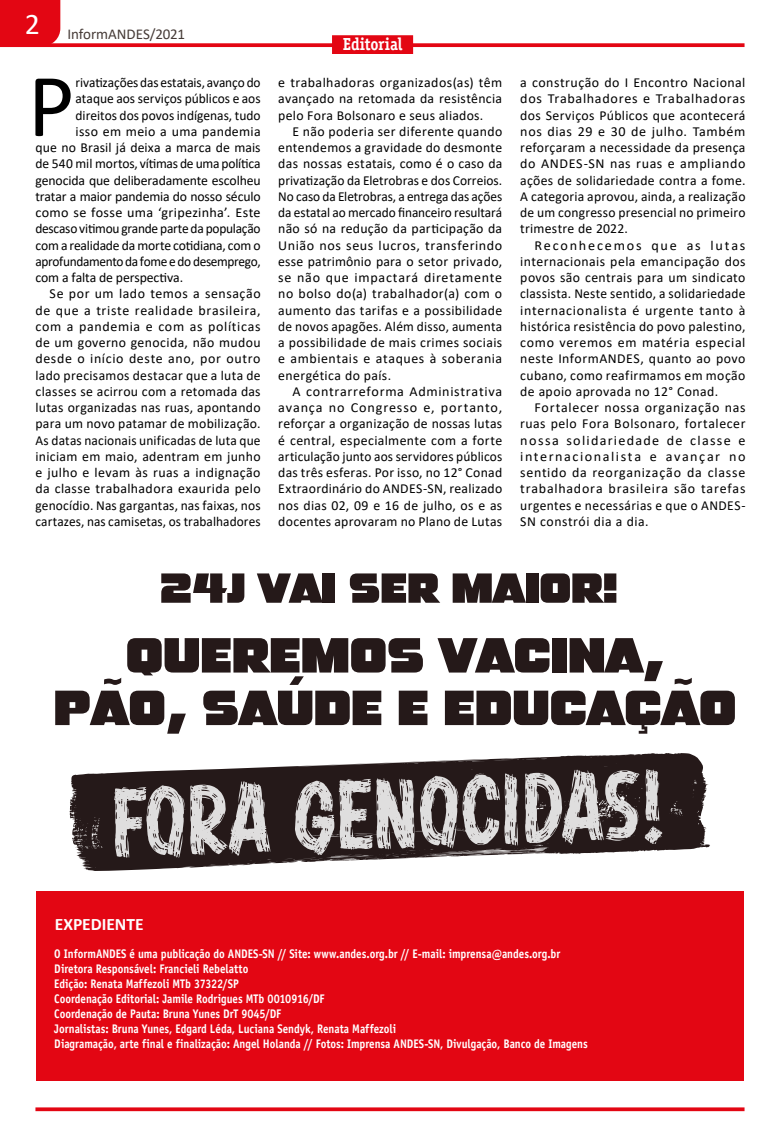
<style>
.page{position:relative;width:780px;height:1134px;background:#fff}
.page>*{position:absolute;margin:0;border:0;box-sizing:border-box;transform-origin:0 0}
.t1{font:96.25px "Buco Nero";color:#dfdede}
.t2{font:90.5px "Calibri";color:#000}
.t3{font:58.75px/52.5px "Big 500";color:#251919;text-align:center}
.t4{font:50px "Big 500";color:#251919}
.t5{font:700 17.5px "Calibri";color:#fefefe}
.t6{font:700 17.5px "Officina Serif Std";letter-spacing:-.015em;color:#fff;scale:.9 1}
.t7{font:15px "Calibri";letter-spacing:-.01em;color:#453a36}
.t8{font:13.75px/16.2px "Calibri";letter-spacing:.025em;color:#000;text-align:justify}
.t9{font:13.75px "Calibri";letter-spacing:-.005em;color:#000}
.t10{font:13.75px "Calibri";letter-spacing:-.02em;color:#000}
.t11{font:13.75px "Calibri";letter-spacing:-.025em;color:#000}
.t12{font:13.75px "Calibri";letter-spacing:-.015em;color:#000}
.t13{font:13.75px "Calibri";letter-spacing:.005em;color:#000}
.t14{font:13.75px "Calibri";color:#000}
.t15{font:13.75px "Calibri";letter-spacing:.05em;color:#000}
.t16{font:700 12.5px/15px "Officina Sans Std";letter-spacing:-.005em;color:#fff;scale:.88 1}
</style>
<div class="page">
<svg style="left:0;top:43px;width:744px;height:4px;background:#e41723"></svg>
<div style="left:0;top:0;width:60px;height:46px;background:#e30613"></div>
<div style="left:332px;top:35px;width:81px;height:19px;background:#e30613"></div>
<div style="left:36px;top:891px;width:707px;height:190px;background:#e30613"></div>
<svg style="left:35px;top:1107px;width:709px;height:4px;background:#e5202b"></svg>
<svg style="left:69px;top:753px;width:641px;height:118px;fill:#251919"></svg>
<p class="t7" style="left:25px;top:24px;width:162px"><sup>2</sup> InformANDES/2021</p>
<h2 class="t2" style="left:28px;top:43px;width:48px">P</h2>
<p class="t9" style="left:76px;top:73px;width:187px">rivatizações das estatais, avanço do</p>
<p class="t14" style="left:76px;top:89px;width:187px">ataque aos serviços públicos e aos</p>
<p class="t8" style="left:76px;top:107px;width:187px">direitos dos povos indígenas, tudo</p>
<p class="t8" style="left:76px;top:123px;width:187px">isso em meio a uma pandemia</p>
<p class="t13" style="left:35px;top:138px;width:227px">que no Brasil já deixa a marca de mais</p>
<p class="t9" style="left:35px;top:154px;width:227px">de 540 mil mortos, vítimas de uma política</p>
<p class="t8" style="left:35px;top:172px;width:227px">genocida que deliberadamente escolheu</p>
<p class="t12" style="left:35px;top:187px;width:227px">tratar a maior pandemia do nosso século</p>
<p class="t8" style="left:35px;top:204px;width:227px">como se fosse uma ‘gripezinha’. Este</p>
<p class="t10" style="left:35px;top:219px;width:227px">descaso vitimou grande parte da população</p>
<p class="t8" style="left:35px;top:237px;width:227px">com a realidade da morte cotidiana, com o</p>
<p class="t11" style="left:35px;top:252px;width:227px">aprofundamento da fome e do desemprego,</p>
<p class="t8" style="left:35px;top:269px;width:149px">com a falta de perspectiva.</p>
<p class="t8" style="left:50px;top:285px;width:212px">Se por um lado temos a sensação</p>
<p class="t8" style="left:35px;top:302px;width:227px">de que a triste realidade brasileira,</p>
<p class="t15" style="left:35px;top:317px;width:227px">com a pandemia e com as políticas</p>
<p class="t8" style="left:35px;top:334px;width:227px">de um governo genocida, não mudou</p>
<p class="t8" style="left:35px;top:350px;width:227px">desde o início deste ano, por outro</p>
<p class="t8" style="left:35px;top:367px;width:227px">lado precisamos destacar que a luta de</p>
<p class="t8" style="left:35px;top:383px;width:227px">classes se acirrou com a retomada das</p>
<p class="t8" style="left:35px;top:399px;width:227px">lutas organizadas nas ruas, apontando</p>
<p class="t8" style="left:35px;top:415px;width:227px">para um novo patamar de mobilização.</p>
<p class="t8" style="left:35px;top:432px;width:227px">As datas nacionais unificadas de luta que</p>
<p class="t8" style="left:35px;top:448px;width:227px">iniciam em maio, adentram em junho</p>
<p class="t8" style="left:35px;top:464px;width:227px">e julho e levam às ruas a indignação</p>
<p class="t8" style="left:35px;top:480px;width:227px">da classe trabalhadora exaurida pelo</p>
<p class="t8" style="left:35px;top:497px;width:227px">genocídio. Nas gargantas, nas faixas, nos</p>
<p class="t8" style="left:35px;top:513px;width:227px">cartazes, nas camisetas, os trabalhadores</p>
<p class="t6" style="left:343px;top:34px;width:68px">Editorial</p>
<p class="t8" style="left:278px;top:74px;width:225px">e trabalhadoras organizados(as) têm avançado na retomada da resistência pelo Fora Bolsonaro e seus aliados.</p>
<p class="t8" style="left:278px;top:123px;width:225px;text-indent:14px">E não poderia ser diferente quando entendemos a gravidade do desmonte das nossas estatais, como é o caso da privatização da Eletrobras e dos Correios.<br>No caso da Eletrobras, a entrega das ações da estatal ao mercado financeiro resultará não só na redução da participação da União nos seus lucros, transferindo esse patrimônio para o setor privado, se não que impactará diretamente no bolso do(a) trabalhador(a) com o aumento das tarifas e a possibilidade de novos apagões. Além disso, aumenta a possibilidade de mais crimes sociais e ambientais e ataques à soberania energética do país.</p>
<p class="t8" style="left:278px;top:383px;width:225px;text-indent:14px">A contrarreforma Administrativa avança no Congresso e, portanto, reforçar a organização de nossas lutas é central, especialmente com a forte articulação junto aos servidores públicos das três esferas. Por isso, no 12° Conad Extraordinário do ANDES-SN, realizado nos dias 02, 09 e 16 de julho, os e as docentes aprovaram no Plano de Lutas</p>
<p class="t8" style="left:520px;top:74px;width:227px">a construção do I Encontro Nacional dos Trabalhadores e Trabalhadoras dos Serviços Públicos que acontecerá nos dias 29 e 30 de julho. Também reforçaram a necessidade da presença do ANDES-SN nas ruas e ampliando ações de solidariedade contra a fome.<br>A categoria aprovou, ainda, a realização de um congresso presencial no primeiro trimestre de 2022.</p>
<p class="t8" style="left:520px;top:237px;width:227px;text-indent:14px">Reconhecemos que as lutas internacionais pela emancipação dos povos são centrais para um sindicato classista. Neste sentido, a solidariedade internacionalista é urgente tanto à histórica resistência do povo palestino, como veremos em matéria especial neste InformANDES, quanto ao povo cubano, como reafirmamos em moção de apoio aprovada no 12° Conad.</p>
<p class="t8" style="left:520px;top:399px;width:227px;text-indent:14px">Fortalecer nossa organização nas ruas pelo Fora Bolsonaro, fortalecer nossa solidariedade de classe e internacionalista e avançar no sentido da reorganização da classe trabalhadora brasileira são tarefas urgentes e necessárias e que o ANDES-SN constrói dia a dia.</p>
<h3 class="t4" style="left:161px;top:556px;width:459px">24J VAI SER MAIOR!</h3>
<h3 class="t3" style="left:55px;top:625px;width:684px">QUEREMOS VACINA,<br>PÃO, SAÚDE E EDUCAÇÃO</h3>
<h1 class="t1" style="left:112px;top:764px;width:552px;rotate:-2deg">FORA GENOCIDAS!</h1>
<p class="t5" style="left:55px;top:911px;width:90px">EXPEDIENTE</p>
<p class="t16" style="left:54px;top:946px;width:607px">O InformANDES é uma publicação do ANDES-SN // Site: www.andes.org.br // E-mail: imprensa@andes.org.br Diretora Responsável: Francieli Rebelatto<br>Edição: Renata Maffezoli MTb 37322/SP<br>Coordenação Editorial: Jamile Rodrigues MTb 0010916/DF<br>Coordenação de Pauta: Bruna Yunes DrT 9045/DF<br>Jornalistas: Bruna Yunes, Edgard Léda, Luciana Sendyk, Renata Maffezoli<br>Diagramação, arte final e finalização: Angel Holanda // Fotos: Imprensa ANDES-SN, Divulgação, Banco de Imagens</p>
</div>
